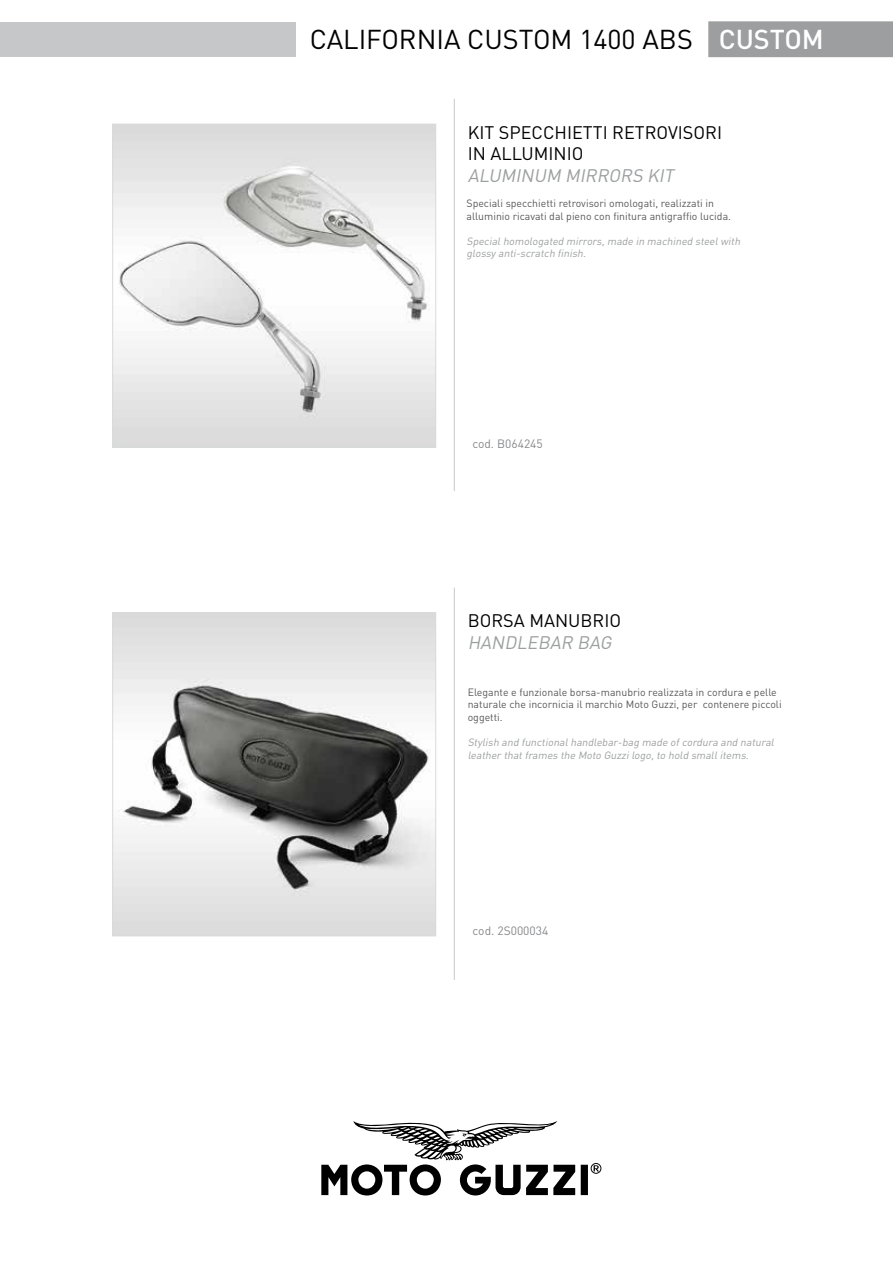
<style>
.page{position:relative;width:893px;height:1263px;background:#fff}
.page>*{position:absolute;margin:0;border:0;box-sizing:border-box;transform-origin:0 0}
.t1{font:27px "DIN";color:#000}
.t2{font:18px/21.6px "DIN";color:#000}
.t3{font:italic 18px "DIN";color:#9c9e9f}
.t4{font:12px "DIN";color:#87888a}
.t5{font:10.5px/12.6px "DIN";color:#58585a}
.t6{font:italic 10.5px/12.6px "DIN";color:#9c9e9f}
.s1{font-weight:500;color:#fff}
</style>
<div class="page">
<hr style="left:454px;top:99px;width:1px;height:392px;background:#c6c7c8">
<hr style="left:454px;top:588px;width:1px;height:392px;background:#c6c7c8">
<svg style="left:321px;top:1121px;width:280px;height:74px"></svg>
<div style="left:708px;top:21px;width:185px;height:36px;background:#9c9e9f"></div>
<div style="left:0;top:22px;width:295px;height:34px;background:#c6c7c8"></div>
<img style="left:114px;top:615px;width:320px;height:319px">
<div style="left:112px;top:613px;width:324px;height:323px;border:1px solid #d9dadb"></div>
<img style="left:114px;top:126px;width:320px;height:319px">
<div style="left:112px;top:124px;width:324px;height:323px;border:1px solid #d9dadb"></div>
<h1 class="t1" style="left:310px;top:23px;width:516px">CALIFORNIA CUSTOM 1400 ABS <span class="s1">CUSTOM</span></h1>
<h2 class="t2" style="left:468px;top:121px;width:256px">KIT SPECCHIETTI RETROVISORI<br>IN ALLUMINIO</h2>
<h2 class="t3" style="left:468px;top:164px;width:211px">ALUMINUM MIRRORS KIT</h2>
<p class="t5" style="left:466px;top:197px;width:266px">Speciali specchietti retrovisori omologati, realizzati in alluminio ricavati dal pieno con finitura antigraffio lucida.</p>
<p class="t6" style="left:466px;top:234px;width:277px">Specialhomologated mirrors,made in machined steelwith glossy anti-scratch finish.</p>
<p class="t4" style="left:472px;top:436px;width:72px">cod. B064245</p>
<h2 class="t2" style="left:468px;top:610px;width:155px">BORSA MANUBRIO</h2>
<h2 class="t3" style="left:468px;top:631px;width:149px">HANDLEBAR BAG</h2>
<p class="t5" style="left:468px;top:685px;width:315px">Elegante e funzionale borsa-manubrio realizzata in cordura e pelle naturale che incornicia il marchio Moto Guzzi, per contenere piccoli oggetti.</p>
<p class="t6" style="left:468px;top:736px;width:310px">Stylish and functionalhandlebar-bag made ofcordura and natural leather thatframes the Moto Guzzilogo,to hold smallitems.</p>
<p class="t4" style="left:473px;top:923px;width:77px">cod. 2S000034</p>
</div>
